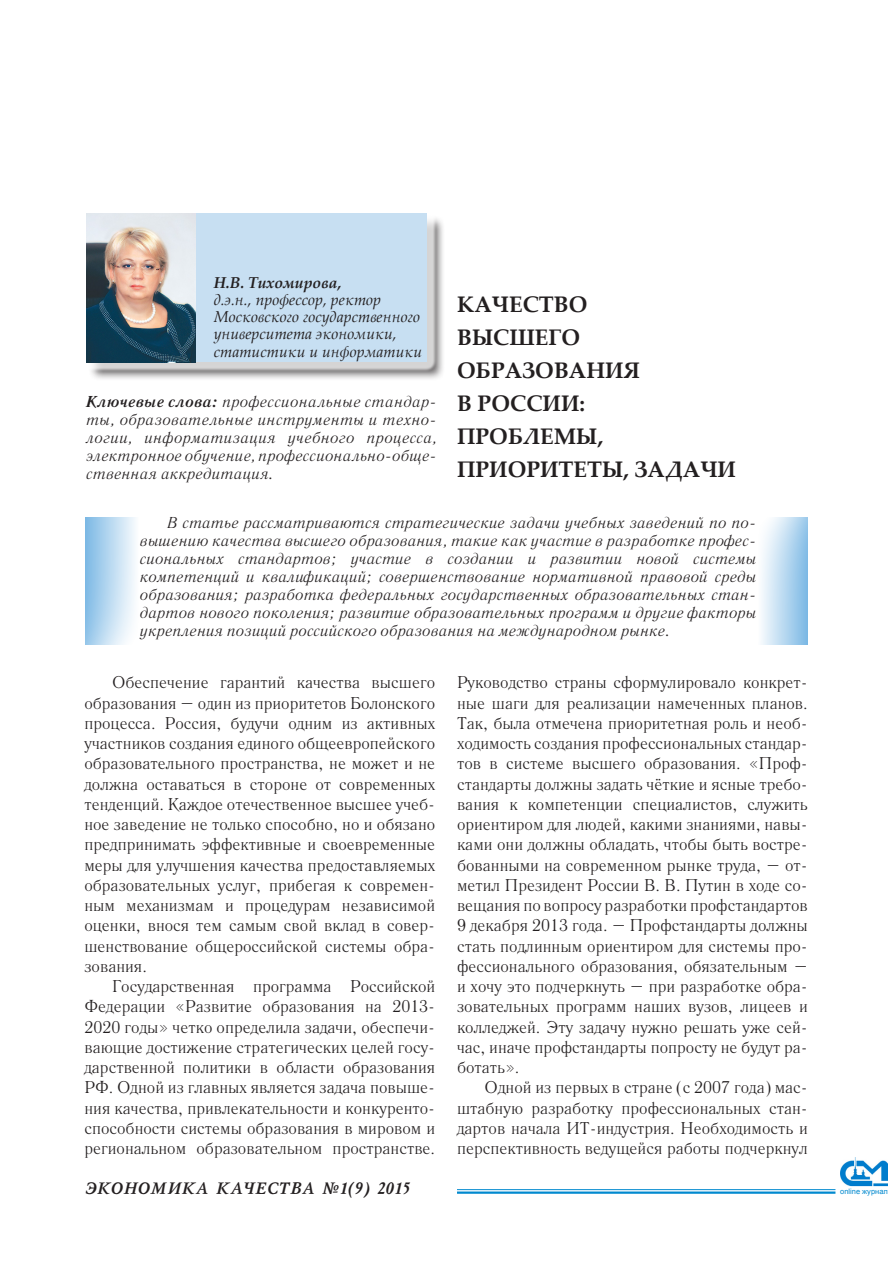
<style>
.page{position:relative;width:893px;height:1263px;background:#fff}
.page>*{position:absolute;margin:0;border:0;box-sizing:border-box;transform-origin:0 0}
.t1{font:700 22.5px/33px "Palatino Linotype";color:#231f20}
.основной_текст{font:16.95px/20.2px "Literaturnaya";color:#231f20;text-align:justify}
.t2{font:italic 700 16.5px "Mysl C";color:#231f20}
.аннотация{font:italic 15.75px/18px "Literaturnaya";color:#231f20;text-align:justify}
.слова_ключ{font:italic 15.75px/18.1px "Literaturnaya";letter-spacing:.01em;color:#231f20}
.t3{font:italic 15.75px/17.2px "Palatino Linotype";color:#231f20}
.t4{font:italic 700 15.75px "Palatino Linotype";color:#231f20}
.t5{font:7.5px "Arial";color:#0089cf}
.s1{font-weight:700}
</style>
<div class="page">
<hr style="left:457px;top:1189px;width:378px;height:1px;background:#0089cf">
<hr style="left:457px;top:1191px;width:378px;height:3px;background:#0089cf">
<img style="left:841px;top:1158px;width:46px;height:29px">
<div style="left:88px;top:216px;width:357px;height:165px;background:#231f20;opacity:.75"></div>
<div style="left:76px;top:203px;width:360px;height:169px;background:#fff;opacity:.75"></div>
<div style="left:86px;top:213px;width:340px;height:149px;background:#c7dff2"></div>
<svg style="left:85px;top:517px;width:50px;height:127px;background:#bcdbf1"></svg>
<svg style="left:761px;top:517px;width:47px;height:127px;background:#bedbf1"></svg>
<img style="left:86px;top:213px;width:109px;height:149px">
<p class="t4" style="left:214px;top:271px;width:129px">Н.В. Тихомирова,</p>
<p class="t3" style="left:214px;top:290px;width:210px">д.э.н., профессор, ректор<br>Московского государственного университета экономики, статистики и информатики</p>
<p class="слова_ключ" style="left:86px;top:392px;width:352px"><span class="s1">Ключевые слова:</span> профессиональные стандар&shy;ты, образовательные инструменты и техно&shy;логии, информатизация учебного процесса, электронное обучение, профессионально-обще&shy;ственная аккредитация.</p>
<p class="t1" style="left:457px;top:287px;width:280px">КАЧЕСТВО<br>ВЫСШЕГО<br>ОБРАЗОВАНИЯ<br>В РОССИИ:<br>ПРОБЛЕМЫ,<br>ПРИОРИТЕТЫ, ЗАДАЧИ</p>
<p class="аннотация" style="left:140px;top:514px;width:618px;text-indent:28px">В статье рассматриваются стратегические задачи учебных заведений по по&shy;вышению качества высшего образования, такие как участие в разработке профес&shy;сиональных стандартов; участие в создании и развитии новой системы компетенций и квалификаций; совершенствование нормативной правовой среды образования; разработка федеральных государственных образовательных стан&shy;дартов нового поколения; развитие образовательных программ и другие факторы укрепления позиций российского образования на международном рынке.</p>
<p class="основной_текст" style="left:84px;top:673px;width:352px;text-indent:28px">Обеспечение гарантий качества высшего образования – один из приоритетов Болонского процесса. Россия, будучи одним из активных участников создания единого общеевропейского образовательного пространства, не может и не должна оставаться в стороне от современных тенденций. Каждое отечественное высшее учеб&shy;ное заведение не только способно, но и обязано предпринимать эффективные и своевременные меры для улучшения качества предоставляемых образовательных услуг, прибегая к современ&shy;ным механизмам и процедурам независимой оценки, внося тем самым свой вклад в совер&shy;шенствование общероссийской системы обра&shy;зования.</p>
<p class="основной_текст" style="left:84px;top:976px;width:352px;text-indent:28px">Государственная программа Российской Федерации «Развитие образования на 2013- 2020 годы» четко определила задачи, обеспечи&shy;вающие достижение стратегических целей госу&shy;дарственной политики в области образования РФ. Одной из главных является задача повыше&shy;ния качества, привлекательности и конкуренто&shy;способности системы образования в мировом и региональном образовательном пространстве.</p>
<p class="основной_текст" style="left:457px;top:673px;width:352px;text-align:left">Руководство страны сформулировало конкрет&shy;ные шаги для реализации намеченных планов.<br>Так, была отмечена приоритетная роль и необ&shy;ходимость создания профессиональных стандар&shy;тов в системе высшего образования. «Проф&shy;стандарты должны задать чёткие и ясные требо&shy;вания к компетенции специалистов, служить ориентиром для людей, какими знаниями, навы&shy;ками они должны обладать, чтобы быть востре&shy;бованными на современном рынке труда, – от&shy;метил Президент России В. В. Путин в ходе со&shy;вещания по вопросу разработки профстандартов 9 декабря 2013 года. – Профстандарты должны стать подлинным ориентиром для системы про&shy;фессионального образования, обязательным – и хочу это подчеркнуть – при разработке обра&shy;зовательных программ наших вузов, лицеев и колледжей. Эту задачу нужно решать уже сей&shy;час, иначе профстандарты попросту не будут ра&shy;ботать».</p>
<p class="основной_текст" style="left:457px;top:1078px;width:352px;text-indent:28px">Одной из первых в стране (с 2007 года) мас&shy;штабную разработку профессиональных стан&shy;дартов начала ИТ-индустрия. Необходимость и перспективность ведущейся работы подчеркнул</p>
<p class="t2" style="left:84px;top:1179px;width:327px">ЭКОНОМИКА КАЧЕСТВА №1(9) 2015</p>
<p class="t5" style="left:840px;top:1186px;width:49px">online журнал</p>
</div>
